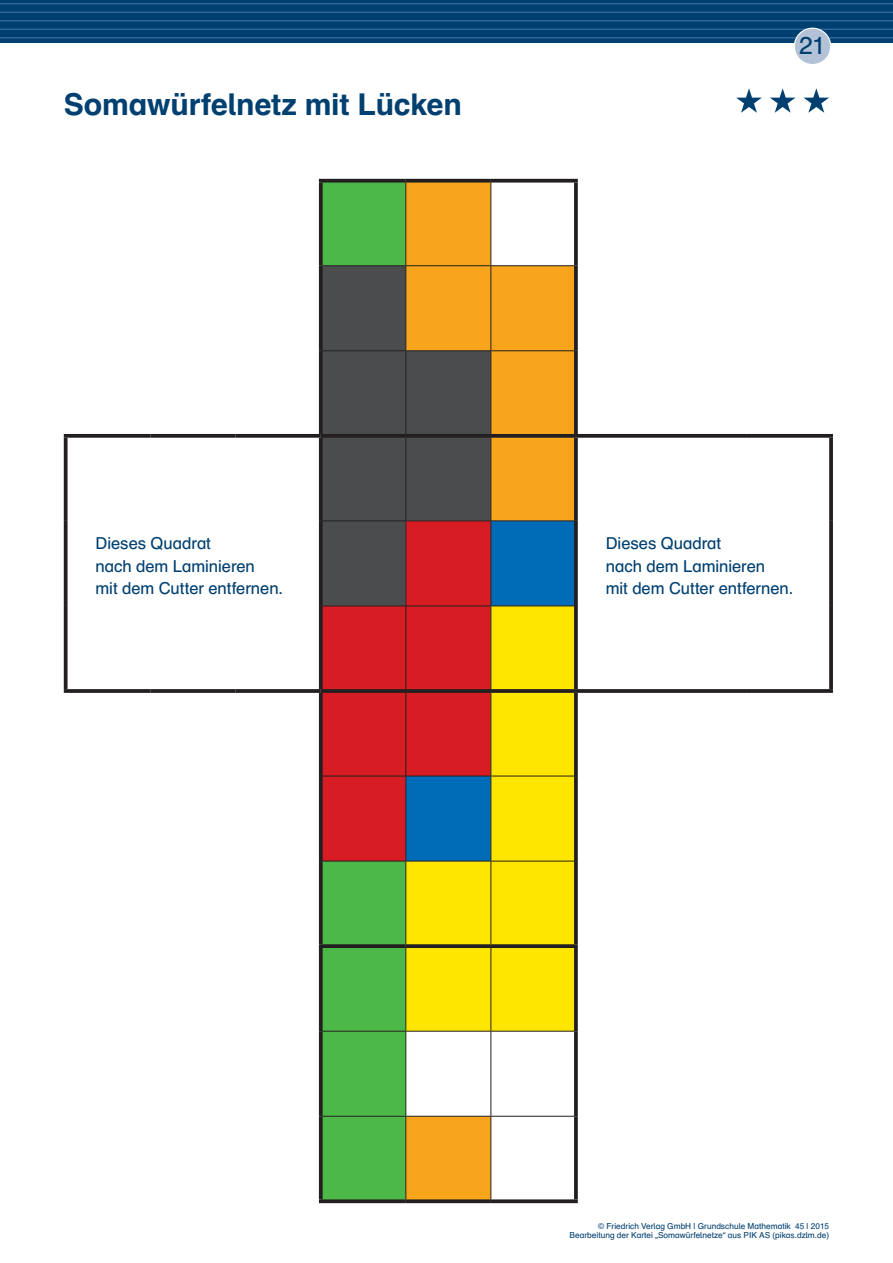
<style>
.page{position:relative;width:893px;height:1263px;background:#fff}
.page>*{position:absolute;margin:0;border:0;box-sizing:border-box;transform-origin:0 0}
.t1{font:700 30px "Schulbuch Nord OT";letter-spacing:-.005em;color:#004071}
.t2{font:24.6px "Schulbuch Nord OT";color:#004071}
.t3{font:16.5px/22.5px "Schulbuch Nord OT";color:#004071}
.t4{font:8.25px/9px "Schulbuch Nord OT";color:#004071;text-align:right}
</style>
<div class="page">
<svg style="left:736px;top:88px;width:26px;height:25px"></svg>
<svg style="left:770px;top:88px;width:25px;height:25px"></svg>
<svg style="left:803px;top:88px;width:26px;height:25px"></svg>
<div style="left:0;top:0;width:893px;height:43px;background:#004071"></div>
<hr style="left:0;top:3px;width:893px;height:2px;background:#2f6693">
<hr style="left:0;top:12px;width:893px;height:1px;background:#2f6693">
<hr style="left:0;top:20px;width:893px;height:2px;background:#2f6693">
<hr style="left:0;top:29px;width:893px;height:1px;background:#2f6693">
<hr style="left:0;top:37px;width:893px;height:2px;background:#2f6693">
<div style="left:323px;top:183px;width:82px;height:1016px;background:#4cb848"></div>
<svg style="left:406px;top:183px;width:168px;height:1016px;fill:#f9a51b"></svg>
<svg style="left:323px;top:266px;width:167px;height:254px;background:#685a44"></svg>
<svg style="left:323px;top:521px;width:82px;height:340px;background:#b3282d"></svg>
<svg style="left:406px;top:521px;width:168px;height:84px;background:#6b436b"></svg>
<svg style="left:406px;top:606px;width:168px;height:425px;background:#dbaf1a"></svg>
<hr style="left:405px;top:183px;width:1px;height:82px;background:#231f20">
<hr style="left:490px;top:183px;width:1px;height:82px;background:#231f20">
<hr style="left:323px;top:265px;width:83px;height:1px;background:#231f20">
<hr style="left:406px;top:265px;width:85px;height:1px;background:#231f20">
<hr style="left:405px;top:266px;width:1px;height:84px;background:#231f20">
<hr style="left:491px;top:265px;width:83px;height:1px;background:#231f20">
<hr style="left:490px;top:266px;width:1px;height:84px;background:#231f20">
<hr style="left:323px;top:350px;width:83px;height:1px;background:#231f20">
<hr style="left:406px;top:350px;width:85px;height:1px;background:#231f20">
<hr style="left:405px;top:351px;width:1px;height:83px;background:#231f20">
<hr style="left:491px;top:350px;width:83px;height:1px;background:#231f20">
<hr style="left:490px;top:351px;width:1px;height:83px;background:#231f20">
<hr style="left:405px;top:438px;width:1px;height:82px;background:#231f20">
<hr style="left:490px;top:438px;width:1px;height:82px;background:#231f20">
<hr style="left:323px;top:520px;width:83px;height:1px;background:#231f20">
<hr style="left:406px;top:520px;width:85px;height:1px;background:#231f20">
<hr style="left:405px;top:521px;width:1px;height:84px;background:#231f20">
<hr style="left:491px;top:520px;width:83px;height:1px;background:#231f20">
<hr style="left:490px;top:521px;width:1px;height:84px;background:#231f20">
<hr style="left:323px;top:605px;width:83px;height:1px;background:#231f20">
<hr style="left:406px;top:605px;width:85px;height:1px;background:#231f20">
<hr style="left:405px;top:606px;width:1px;height:83px;background:#231f20">
<hr style="left:491px;top:605px;width:83px;height:1px;background:#231f20">
<hr style="left:490px;top:606px;width:1px;height:83px;background:#231f20">
<hr style="left:405px;top:693px;width:1px;height:83px;background:#231f20">
<hr style="left:490px;top:693px;width:1px;height:83px;background:#231f20">
<hr style="left:323px;top:776px;width:83px;height:1px;background:#231f20">
<hr style="left:406px;top:776px;width:85px;height:1px;background:#231f20">
<hr style="left:405px;top:776px;width:1px;height:85px;background:#231f20">
<hr style="left:491px;top:776px;width:83px;height:1px;background:#231f20">
<hr style="left:490px;top:776px;width:1px;height:85px;background:#231f20">
<hr style="left:323px;top:861px;width:83px;height:1px;background:#231f20">
<hr style="left:406px;top:861px;width:85px;height:1px;background:#231f20">
<hr style="left:405px;top:861px;width:1px;height:83px;background:#231f20">
<hr style="left:491px;top:861px;width:83px;height:1px;background:#231f20">
<hr style="left:490px;top:861px;width:1px;height:83px;background:#231f20">
<hr style="left:405px;top:948px;width:1px;height:83px;background:#231f20">
<hr style="left:490px;top:948px;width:1px;height:83px;background:#231f20">
<hr style="left:323px;top:1031px;width:83px;height:1px;background:#231f20">
<hr style="left:406px;top:1031px;width:85px;height:1px;background:#231f20">
<hr style="left:405px;top:1031px;width:1px;height:85px;background:#231f20">
<hr style="left:491px;top:1031px;width:83px;height:1px;background:#231f20">
<hr style="left:490px;top:1031px;width:1px;height:85px;background:#231f20">
<hr style="left:323px;top:1116px;width:83px;height:1px;background:#231f20">
<hr style="left:406px;top:1116px;width:85px;height:1px;background:#231f20">
<hr style="left:405px;top:1116px;width:1px;height:83px;background:#231f20">
<hr style="left:491px;top:1116px;width:83px;height:1px;background:#231f20">
<hr style="left:490px;top:1116px;width:1px;height:83px;background:#231f20">
<svg style="left:64px;top:434px;width:87px;height:4px"></svg>
<svg style="left:64px;top:438px;width:4px;height:83px"></svg>
<svg style="left:151px;top:434px;width:85px;height:4px"></svg>
<svg style="left:236px;top:434px;width:85px;height:4px"></svg>
<svg style="left:64px;top:521px;width:4px;height:85px"></svg>
<svg style="left:64px;top:606px;width:4px;height:83px"></svg>
<svg style="left:64px;top:689px;width:87px;height:4px"></svg>
<svg style="left:151px;top:689px;width:85px;height:4px"></svg>
<svg style="left:236px;top:689px;width:85px;height:4px"></svg>
<hr style="left:321px;top:434px;width:85px;height:4px;background:#231f20">
<hr style="left:406px;top:434px;width:85px;height:4px;background:#231f20">
<svg style="left:491px;top:434px;width:85px;height:4px"></svg>
<svg style="left:576px;top:434px;width:85px;height:4px"></svg>
<svg style="left:661px;top:434px;width:85px;height:4px"></svg>
<svg style="left:746px;top:434px;width:87px;height:4px"></svg>
<svg style="left:829px;top:438px;width:4px;height:83px"></svg>
<svg style="left:829px;top:521px;width:4px;height:85px"></svg>
<svg style="left:829px;top:606px;width:4px;height:83px"></svg>
<svg style="left:576px;top:689px;width:85px;height:4px"></svg>
<svg style="left:661px;top:689px;width:85px;height:4px"></svg>
<svg style="left:746px;top:689px;width:87px;height:4px"></svg>
<svg style="left:321px;top:689px;width:85px;height:4px"></svg>
<svg style="left:406px;top:689px;width:85px;height:4px"></svg>
<svg style="left:491px;top:689px;width:85px;height:4px"></svg>
<svg style="left:319px;top:179px;width:87px;height:4px"></svg>
<svg style="left:319px;top:183px;width:4px;height:83px"></svg>
<svg style="left:406px;top:179px;width:85px;height:4px"></svg>
<svg style="left:491px;top:179px;width:87px;height:4px"></svg>
<svg style="left:574px;top:183px;width:4px;height:83px"></svg>
<svg style="left:319px;top:266px;width:4px;height:85px"></svg>
<svg style="left:574px;top:266px;width:4px;height:85px"></svg>
<svg style="left:319px;top:351px;width:4px;height:83px"></svg>
<svg style="left:574px;top:351px;width:4px;height:83px"></svg>
<svg style="left:319px;top:438px;width:4px;height:83px"></svg>
<svg style="left:574px;top:438px;width:4px;height:83px"></svg>
<svg style="left:319px;top:521px;width:4px;height:85px"></svg>
<svg style="left:574px;top:521px;width:4px;height:85px"></svg>
<svg style="left:319px;top:606px;width:4px;height:83px"></svg>
<svg style="left:574px;top:606px;width:4px;height:83px"></svg>
<svg style="left:319px;top:693px;width:4px;height:83px"></svg>
<svg style="left:574px;top:693px;width:4px;height:83px"></svg>
<svg style="left:319px;top:776px;width:4px;height:85px"></svg>
<svg style="left:574px;top:776px;width:4px;height:85px"></svg>
<svg style="left:319px;top:861px;width:4px;height:83px"></svg>
<svg style="left:574px;top:861px;width:4px;height:83px"></svg>
<svg style="left:319px;top:944px;width:87px;height:4px"></svg>
<svg style="left:319px;top:948px;width:4px;height:83px"></svg>
<svg style="left:406px;top:944px;width:85px;height:4px"></svg>
<svg style="left:491px;top:944px;width:87px;height:4px"></svg>
<svg style="left:574px;top:948px;width:4px;height:83px"></svg>
<svg style="left:319px;top:1031px;width:4px;height:85px"></svg>
<svg style="left:574px;top:1031px;width:4px;height:85px"></svg>
<svg style="left:319px;top:1116px;width:4px;height:83px"></svg>
<svg style="left:574px;top:1116px;width:4px;height:83px"></svg>
<svg style="left:319px;top:1199px;width:87px;height:4px"></svg>
<svg style="left:406px;top:1199px;width:85px;height:4px"></svg>
<svg style="left:491px;top:1199px;width:87px;height:4px"></svg>
<div style="left:794px;top:28px;width:37px;height:37px;background:#b4c2d8;border-radius:50%"></div>
<div style="left:794px;top:28px;width:37px;height:37px;border:1px solid #fff;border-radius:50%"></div>
<h1 class="t1" style="left:64px;top:85px;width:400px">Somawürfelnetz mit Lücken</h1>
<h2 class="t2" style="left:799px;top:30px;width:28px">21</h2>
<h3 class="t3" style="left:95px;top:532px;width:189px">Dieses Quadrat<br>nach dem Laminieren<br>mit dem Cutter entfernen.</h3>
<h3 class="t3" style="left:606px;top:532px;width:189px">Dieses Quadrat<br>nach dem Laminieren<br>mit dem Cutter entfernen.</h3>
<p class="t4" style="left:570px;top:1221px;width:261px">© Friedrich Verlag GmbH | Grundschule Mathematik 45 | 2015<br>Bearbeitung der Kartei „Somawürfelnetze“ aus PIK AS (pikas.dzlm.de)</p>
</div>
